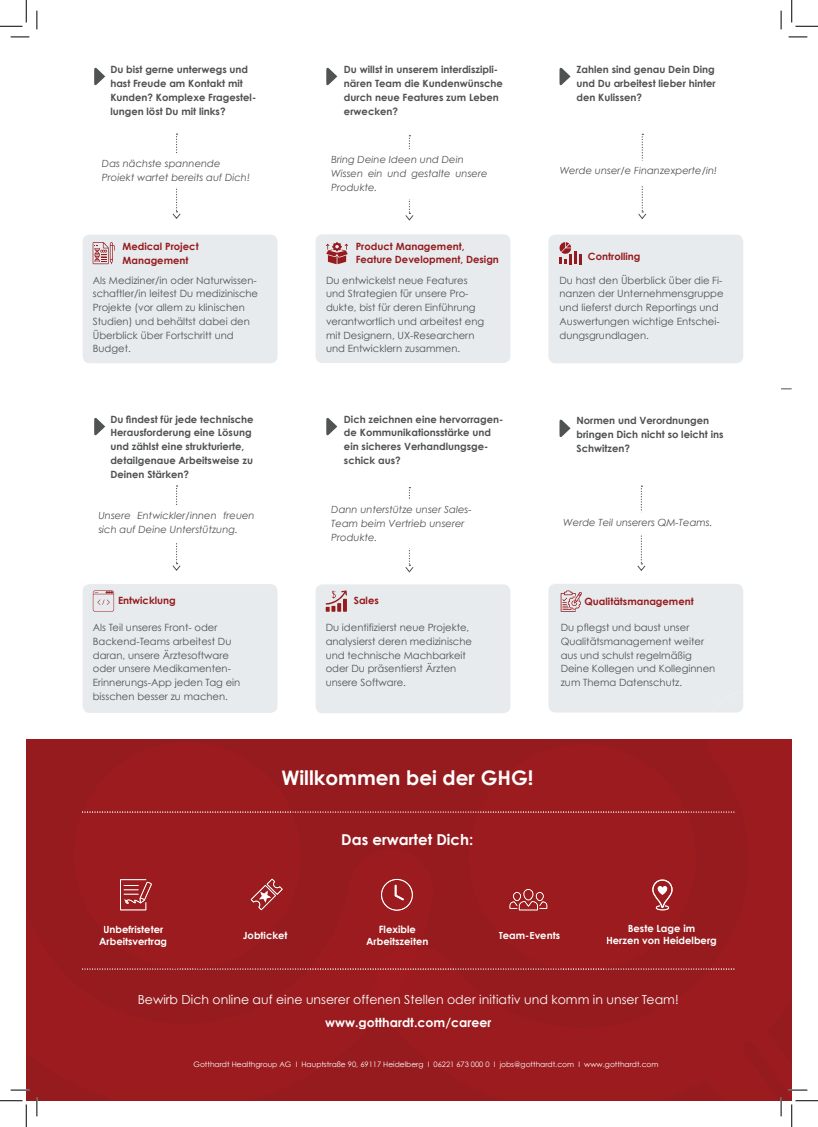
<style>
.page{position:relative;width:818px;height:1127px;background:#fff}
.page>*{position:absolute;margin:0;border:0;box-sizing:border-box;transform-origin:0 0}
.t1{font:700 20px "Century Gothic";color:#fff}
.t2{font:700 15px "Century Gothic";color:#fff}
.t3{font:12.5px "Century Gothic";color:#fff}
.t4{font:700 12.5px "Century Gothic";color:#fff}
.t5{font:10px/13.8px "Century Gothic";color:#4f5250}
.t6{font:700 10px/13.8px "Century Gothic";color:#4f5250}
.t7{font:italic 10px/13.8px "Century Gothic";color:#4f5250}
.t8{font:700 10px/13.8px "Century Gothic";color:#961b1e}
.t9{font:700 10px/12px "Century Gothic";color:#fff;text-align:center}
.t10{font:7.5px "Century Gothic";color:#fff}
</style>
<div class="page">
<div style="left:26px;top:738px;width:766px;height:362px;background:#961b1e"></div>
<svg style="left:26px;top:878px;width:257px;height:213px"></svg>
<svg style="left:382px;top:738px;width:410px;height:353px"></svg>
<svg style="left:468px;top:744px;width:233px;height:180px"></svg>
<svg style="left:495px;top:769px;width:38px;height:16px"></svg>
<svg style="left:470px;top:833px;width:3px;height:12px"></svg>
<svg style="left:509px;top:888px;width:38px;height:22px"></svg>
<svg style="left:652px;top:878px;width:21px;height:32px"></svg>
<svg style="left:82px;top:811px;width:652px;height:1px"></svg>
<svg style="left:82px;top:924px;width:652px;height:104px"></svg>
<div style="left:83px;top:234px;width:195px;height:129px;background:#e8ebee;border-radius:7px"></div>
<svg style="left:93px;top:242px;width:22px;height:22px"></svg>
<svg style="left:172px;top:133px;width:9px;height:86px"></svg>
<div style="left:99px;top:156px;width:154px;height:28px;background:#fff"></div>
<svg style="left:94px;top:67px;width:11px;height:19px"></svg>
<div style="left:315px;top:234px;width:195px;height:129px;background:#e8ebee;border-radius:7px"></div>
<svg style="left:326px;top:242px;width:22px;height:22px"></svg>
<svg style="left:405px;top:135px;width:9px;height:86px"></svg>
<div style="left:328px;top:152px;width:163px;height:44px;background:#fff"></div>
<svg style="left:326px;top:67px;width:11px;height:19px"></svg>
<div style="left:548px;top:234px;width:195px;height:129px;background:#e8ebee;border-radius:7px"></div>
<svg style="left:559px;top:242px;width:22px;height:22px"></svg>
<svg style="left:638px;top:134px;width:9px;height:85px"></svg>
<div style="left:556px;top:163px;width:171px;height:20px;background:#fff"></div>
<svg style="left:559px;top:67px;width:11px;height:19px"></svg>
<div style="left:83px;top:584px;width:195px;height:128px;background:#e8ebee;border-radius:7px"></div>
<svg style="left:93px;top:590px;width:21px;height:21px"></svg>
<svg style="left:172px;top:485px;width:9px;height:86px"></svg>
<div style="left:95px;top:508px;width:163px;height:31px;background:#fff"></div>
<svg style="left:94px;top:417px;width:11px;height:19px"></svg>
<div style="left:315px;top:584px;width:195px;height:129px;background:#e8ebee;border-radius:7px"></div>
<svg style="left:326px;top:590px;width:21px;height:21px"></svg>
<svg style="left:405px;top:487px;width:9px;height:85px"></svg>
<div style="left:328px;top:502px;width:163px;height:43px;background:#fff"></div>
<svg style="left:326px;top:417px;width:11px;height:19px"></svg>
<div style="left:548px;top:584px;width:195px;height:129px;background:#e8ebee"></div>
<svg style="left:637px;top:485px;width:9px;height:86px"></svg>
<div style="left:560px;top:515px;width:163px;height:16px;background:#fff"></div>
<svg style="left:559px;top:419px;width:11px;height:18px"></svg>
<svg style="left:11px;top:36px;width:18px;height:2px"></svg>
<svg style="left:788px;top:36px;width:19px;height:2px"></svg>
<svg style="left:11px;top:1088px;width:18px;height:2px"></svg>
<svg style="left:788px;top:1088px;width:19px;height:2px"></svg>
<svg style="left:36px;top:11px;width:2px;height:18px"></svg>
<svg style="left:36px;top:1097px;width:2px;height:18px"></svg>
<svg style="left:780px;top:11px;width:2px;height:18px"></svg>
<svg style="left:780px;top:1097px;width:2px;height:18px"></svg>
<svg style="left:0;top:0;width:27px;height:27px"></svg>
<svg style="left:0;top:1100px;width:27px;height:26px"></svg>
<svg style="left:791px;top:0;width:27px;height:27px"></svg>
<svg style="left:791px;top:1100px;width:27px;height:26px"></svg>
<p class="t6" style="left:110px;top:62px;width:147px">Du bist gerne unterwegs und hast Freude am Kontakt mit<br>Kunden? Komplexe Fragestel&shy;lungen löst Du mit links?</p>
<p class="t6" style="left:344px;top:62px;width:161px">Du willst in unserem interdiszipli&shy;nären Team die Kundenwünsche durch neue Features zum Leben erwecken?</p>
<p class="t6" style="left:576px;top:62px;width:141px;text-align:justify">Zahlen sind genau Dein Ding und Du arbeitest lieber hinter den Kulissen?</p>
<p class="t7" style="left:102px;top:156px;width:150px">Das nächste spannende<br>Projekt wartet bereits auf Dich!</p>
<p class="t7" style="left:331px;top:152px;width:158px">Bring Deine Ideen und Dein<br>Wissen ein und gestalte unsere<br>Produkte.</p>
<p class="t7" style="left:560px;top:163px;width:159px">Werde unser/e Finanzexperte/in!</p>
<p class="t8" style="left:122px;top:239px;width:78px">Medical Project<br>Management</p>
<p class="t8" style="left:356px;top:239px;width:145px">Product Management,<br>Feature Development, Design</p>
<p class="t8" style="left:588px;top:249px;width:54px">Controlling</p>
<p class="t5" style="left:93px;top:273px;width:167px">Als Mediziner/in oder Naturwissen&shy;schaftler/in leitest Du medizinische<br>Projekte (vor allem zu klinischen<br>Studien) und behältst dabei den<br>Überblick über Fortschritt und<br>Budget.</p>
<p class="t5" style="left:326px;top:273px;width:160px">Du entwickelst neue Features und Strategien für unsere Pro&shy;dukte, bist für deren Einführung verantwortlich und arbeitest eng mit Designern, UX-Researchern und Entwicklern zusammen.</p>
<p class="t5" style="left:559px;top:273px;width:166px">Du hast den Überblick über die Fi&shy;nanzen der Unternehmensgruppe und lieferst durch Reportings und<br>Auswertungen wichtige Entschei&shy;dungsgrundlagen.</p>
<p class="t6" style="left:110px;top:411px;width:145px">Du findest für jede technische<br>Herausforderung eine Lösung und zählst eine strukturierte, detailgenaue Arbeitsweise zu<br>Deinen Stärken?</p>
<p class="t6" style="left:344px;top:411px;width:161px">Dich zeichnen eine hervorragen&shy;de Kommunikationsstärke und ein sicheres Verhandlungsge&shy;schick aus?</p>
<p class="t6" style="left:576px;top:413px;width:149px">Normen und Verordnungen bringen Dich nicht so leicht ins<br>Schwitzen?</p>
<p class="t7" style="left:98px;top:508px;width:158px">Unsere Entwickler/innen freuen sich auf Deine Unterstützung.</p>
<p class="t7" style="left:331px;top:502px;width:142px">Dann unterstütze unser Sales-<br>Team beim Vertrieb unserer<br>Produkte.</p>
<p class="t7" style="left:563px;top:515px;width:151px">Werde Teil unserers QM-Teams.</p>
<p class="t8" style="left:118px;top:593px;width:59px">Entwicklung</p>
<p class="t8" style="left:354px;top:593px;width:26px">Sales</p>
<p class="t8" style="left:584px;top:593px;width:111px">Qualitätsmanagement</p>
<p class="t5" style="left:93px;top:620px;width:149px">Als Teil unseres Front- oder<br>Backend-Teams arbeitest Du daran, unsere Ärztesoftware oder unsere Medikamenten-<br>Erinnerungs-App jeden Tag ein bisschen besser zu machen.</p>
<p class="t5" style="left:326px;top:620px;width:148px">Du identifizierst neue Projekte, analysierst deren medizinische und technische Machbarkeit oder Du präsentierst Ärzten unsere Software.</p>
<p class="t5" style="left:561px;top:620px;width:156px">Du pflegst und baust unser<br>Qualitätsmanagement weiter aus und schulst regelmäßig<br>Deine Kollegen und Kolleginnen zum Thema Datenschutz.</p>
<h1 class="t1" style="left:281px;top:762px;width:253px">Willkommen bei der GHG!</h1>
<h2 class="t2" style="left:341px;top:828px;width:134px">Das erwartet Dich:</h2>
<h2 class="t2" style="left:418px;top:828px;width:11px">e</h2>
<p class="t9" style="left:99px;top:922px;width:70px">Unbefristeter<br>Arbeitsvertrag</p>
<p class="t9" style="left:243px;top:928px;width:46px">Jobticket</p>
<p class="t9" style="left:379px;top:922px;width:39px">Flexible</p>
<p class="t9" style="left:366px;top:934px;width:64px">Arbeitszeiten</p>
<p class="t9" style="left:499px;top:928px;width:63px">Team-Events</p>
<p class="t9" style="left:606px;top:921px;width:112px">Beste Lage im<br>Herzen von Heidelberg</p>
<p class="t3" style="left:138px;top:991px;width:542px">Bewirb Dich online auf eine unserer offenen Stellen oder initiativ und komm in unser Team!</p>
<p class="t4" style="left:325px;top:1012px;width:168px">www.gotthardt.com/career</p>
<p class="t10" style="left:194px;top:1059px;width:466px">Gotthardt Healthgroup AG I Hauptstraße 90, 69117 Heidelberg I 06221 673 000 0 I jobs@gotthardt.com I www.gotthardt.com</p>
</div>
